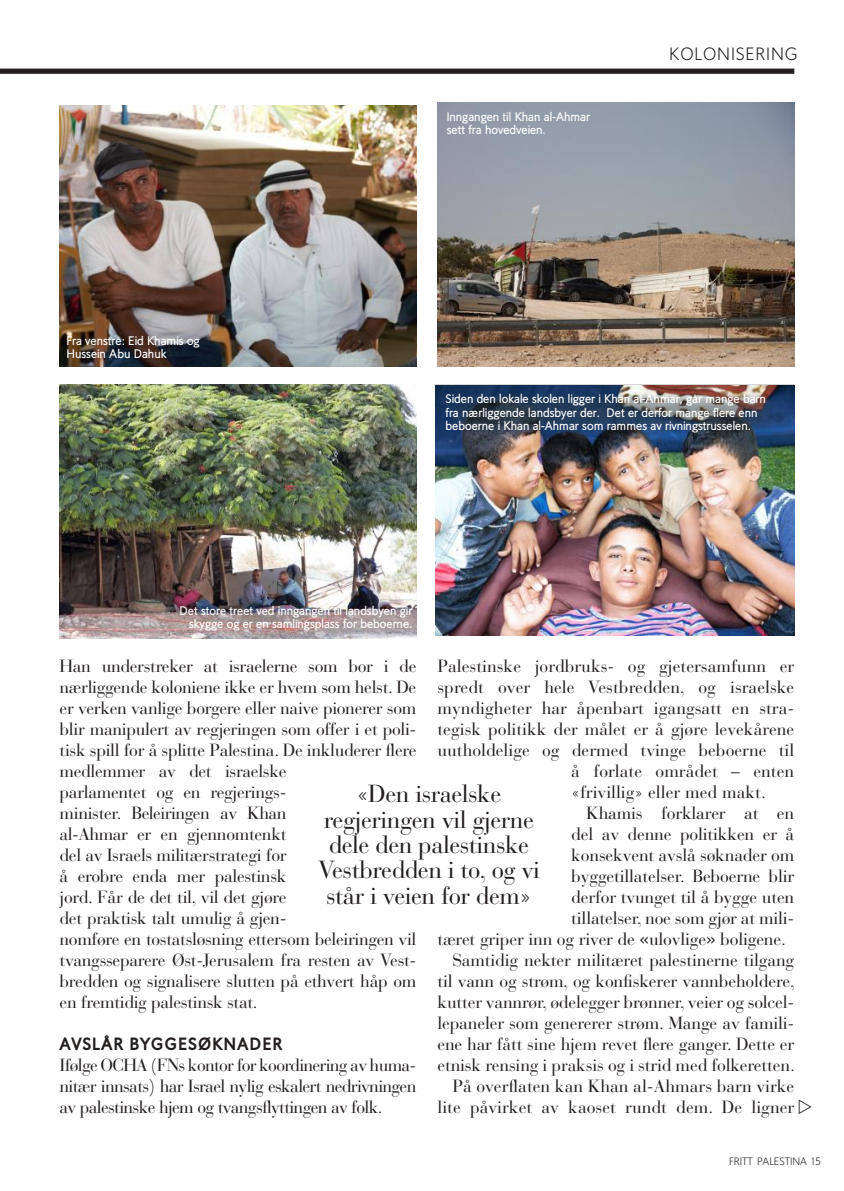
<style>
.page{position:relative;width:844px;height:1191px;background:#fff}
.page>*{position:absolute;margin:0;border:0;box-sizing:border-box;transform-origin:0 0}
.t1{font:24.5px/25.4px "Bauer Bodoni Std";letter-spacing:-.02em;color:#241f1f;text-align:center}
.t2{font:17.5px/21px "Bauer Bodoni Std";letter-spacing:-.01em;color:#241f1f}
.t3{font:900 17.5px "Oslo";letter-spacing:.05em;color:#241f1f}
.t4{font:300 17.5px "Oslo";letter-spacing:.05em;color:#241f1f}
.t5{font:700 12.25px/13.1px "Oslo";color:#fff}
.t6{font:300 10.5px "Oslo";color:#241f1f}
.s1{font-family:"DIN"}
</style>
<div class="page">
<img style="left:60px;top:105px;width:356px;height:261px">
<div style="left:0;top:69px;width:794px;height:5px;background:#241f1f"></div>
<img style="left:435px;top:385px;width:359px;height:250px">
<img style="left:437px;top:102px;width:357px;height:264px">
<img style="left:60px;top:384px;width:356px;height:254px">
<img style="left:450px;top:394px;width:321px;height:37px">
<p class="t5" style="left:446px;top:110px;width:145px">Inngangen til Khan al-Ahmar sett fra hovedveien.</p>
<p class="t4" style="left:669px;top:44px;width:130px">KOLONISERING</p>
<p class="t5" style="left:66px;top:334px;width:135px">Fra venstre: Eid Khamis og<br>Hussein Abu Dahuk</p>
<p class="t5" style="left:445px;top:392px;width:322px">Siden den lokale skolen ligger i Khan al-Ahmar, går mange barn fra nærliggende landsbyer der. Det er derfor mange flere enn beboerne i Khan al-Ahmar som rammes av rivningstrusselen.</p>
<p class="t5" style="left:179px;top:604px;width:234px;text-align:right">Det store treet ved inngangen til landsbyen gir skygge og er en samlingsplass for beboerne.</p>
<p class="t2" style="left:60px;top:656px;width:358px">Han understreker at israelerne som bor i de nærliggende koloniene ikke er hvem som helst. De er verken vanlige borgere eller naive pionerer som blir manipulert av regjeringen som offer i et poli&shy;tisk spill for å splitte Palestina. De inkluderer flere medlemmer av det israelske<br>parlamentet og en regjerings-<br>minister. Beleiringen av Khan<br>al-Ahmar er en gjennomtenkt<br>del av Israels militærstrategi for<br>å erobre enda mer palestinsk<br>jord. Får de det til, vil det gjøre<br>det praktisk talt umulig å gjen-<br>nomføre en tostatsløsning ettersom beleiringen vil tvangsseparere Øst-Jerusalem fra resten av Vest&shy;bredden og signalisere slutten på ethvert håp om en fremtidig palestinsk stat.</p>
<p class="t3" style="left:60px;top:1034px;width:224px">AVSLÅR BYGGESØKNADER</p>
<p class="t2" style="left:60px;top:1055px;width:358px;text-align:justify">Ifølge OCHA (FNs kontor for koordinering av huma&shy;nitær innsats) har Israel nylig eskalert nedrivningen av palestinske hjem og tvangsflyttingen av folk.</p>
<p class="t2" style="left:437px;top:656px;width:358px">Palestinske jordbruks- og gjetersamfunn er</p>
<p class="t2" style="left:437px;top:677px;width:358px">spredt over hele Vestbredden, og israelske</p>
<p class="t2" style="left:437px;top:698px;width:358px">myndigheter har åpenbart igangsatt en stra-</p>
<p class="t2" style="left:437px;top:719px;width:358px">tegisk politikk der målet er å gjøre levekårene</p>
<p class="t2" style="left:437px;top:740px;width:358px">uutholdelige og dermed tvinge beboerne til</p>
<p class="t2" style="left:571px;top:761px;width:224px">å forlate området – enten</p>
<p class="t2" style="left:571px;top:782px;width:196px">«frivillig» eller med makt.</p>
<p class="t2" style="left:586px;top:803px;width:209px">Khamis forklarer at en</p>
<p class="t2" style="left:571px;top:824px;width:224px">del av denne politikken er å</p>
<p class="t2" style="left:571px;top:845px;width:224px">konsekvent avslå søknader om</p>
<p class="t2" style="left:571px;top:866px;width:224px">byggetillatelser. Beboerne blir</p>
<p class="t2" style="left:571px;top:887px;width:224px">derfor tvunget til å bygge uten</p>
<p class="t2" style="left:571px;top:908px;width:224px">tillatelser, noe som gjør at mili-</p>
<p class="t2" style="left:437px;top:929px;width:350px">tæret griper inn og river de <span class="s1">«</span>ulovlige<span class="s1">»</span> boligene.</p>
<p class="t2" style="left:452px;top:950px;width:343px">Samtidig nekter militæret palestinerne tilgang</p>
<p class="t2" style="left:437px;top:971px;width:359px">til vann og strøm, og konfiskerer vannbeholdere,</p>
<p class="t2" style="left:437px;top:992px;width:358px">kutter vannrør, ødelegger brønner, veier og solcel-</p>
<p class="t2" style="left:437px;top:1013px;width:358px">lepaneler som genererer strøm. Mange av famili-</p>
<p class="t2" style="left:437px;top:1034px;width:358px">ene har fått sine hjem revet flere ganger. Dette er</p>
<p class="t2" style="left:437px;top:1055px;width:359px">etnisk rensing i praksis og i strid med folkeretten.</p>
<p class="t2" style="left:452px;top:1076px;width:343px">På overflaten kan Khan al-Ahmars barn virke</p>
<p class="t2" style="left:437px;top:1097px;width:358px">lite påvirket av kaoset rundt dem. De ligner</p>
<h1 class="t1" style="left:317px;top:781px;width:224px">«Den israelske regjeringen vil gjerne dele den palestinske<br>Vestbredden i to, og vi står i veien for dem»</h1>
<p class="t6" style="left:728px;top:1155px;width:93px">FRITT PALESTINA 15</p>
</div>
